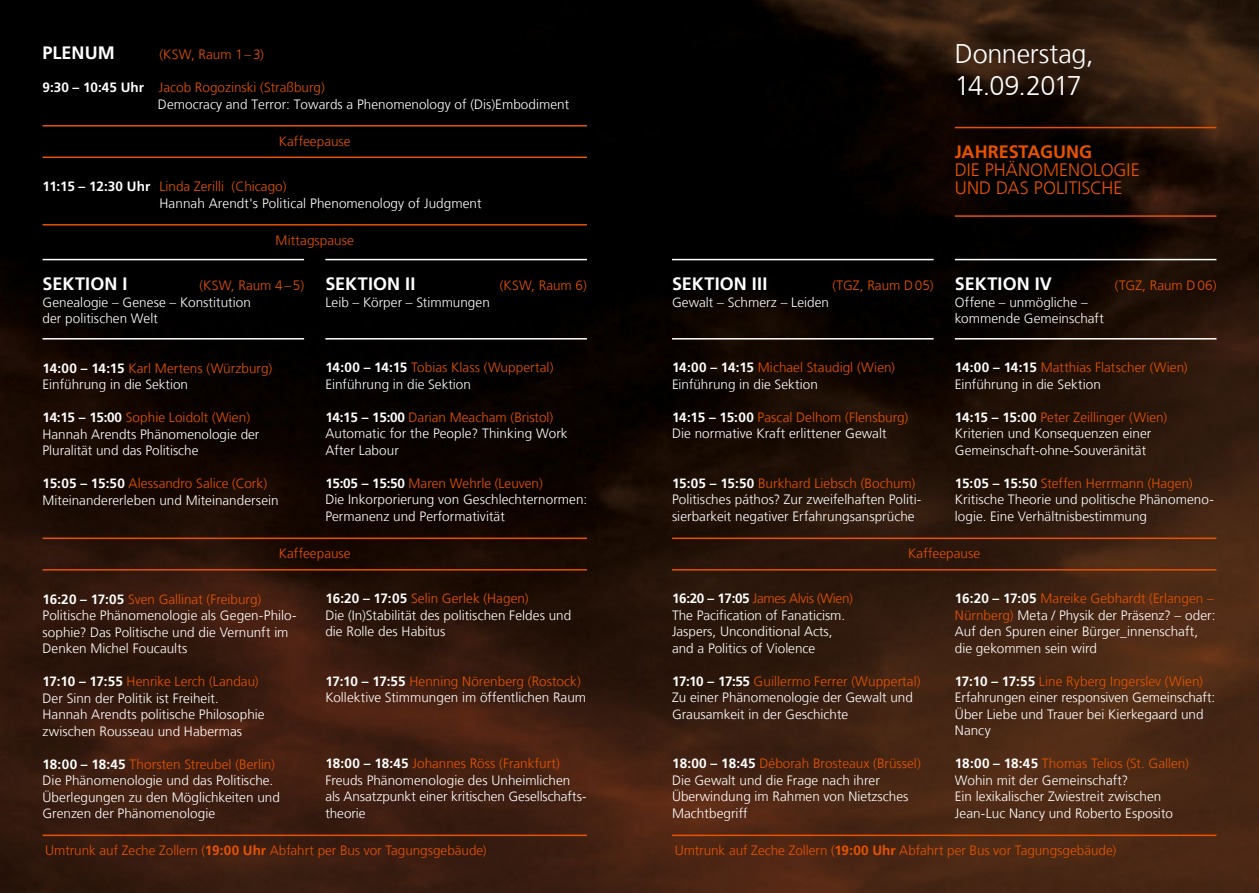
<style>
.page{position:relative;width:1259px;height:893px;background:#fff}
.page>*{position:absolute;margin:0;border:0;box-sizing:border-box;transform-origin:0 0}
.t1{font:300 27px/32.4px "Frutiger LT Com";letter-spacing:-.01em;color:#fff}
.t2{font:700 18px "Frutiger LT Com";letter-spacing:.005em;color:#fff}
.t3{font:300 18px/18px "Frutiger LT Com";letter-spacing:.005em;color:#e75300}
.t4{font:700 18px "Frutiger LT Com";color:#e75300}
.t5{font:300 13.5px/16.5px "Frutiger LT Com";letter-spacing:.005em;color:#fff}
.t6{font:300 13.5px/16.5px "Frutiger LT Com";color:#e75300}
.s1{font-weight:700}
.s2{color:#e75300}
.s3{font-weight:700;color:#fff}
.s4{color:#fff}
</style>
<div class="page">
<img style="left:0;top:0;width:1259px;height:893px">
<hr style="left:43px;top:338px;width:261px;height:2px;background:#fff">
<hr style="left:672px;top:338px;width:261px;height:2px;background:#fff">
<hr style="left:325px;top:338px;width:262px;height:2px;background:#fff">
<hr style="left:955px;top:338px;width:261px;height:2px;background:#fff">
<hr style="left:43px;top:538px;width:544px;height:1px;background:#e75300">
<hr style="left:43px;top:125px;width:544px;height:2px;background:#e75300">
<hr style="left:43px;top:224px;width:544px;height:2px;background:#e75300">
<hr style="left:43px;top:835px;width:544px;height:1px;background:#e75300">
<hr style="left:672px;top:835px;width:544px;height:1px;background:#e75300">
<hr style="left:672px;top:538px;width:544px;height:1px;background:#e75300">
<hr style="left:43px;top:569px;width:544px;height:2px;background:#e75300">
<hr style="left:43px;top:157px;width:544px;height:1px;background:#e75300">
<hr style="left:672px;top:569px;width:544px;height:2px;background:#e75300">
<hr style="left:43px;top:259px;width:261px;height:1px;background:#fff">
<hr style="left:672px;top:259px;width:261px;height:1px;background:#fff">
<hr style="left:325px;top:259px;width:262px;height:1px;background:#fff">
<hr style="left:955px;top:259px;width:261px;height:1px;background:#fff">
<hr style="left:955px;top:127px;width:261px;height:1px;background:#e75300">
<hr style="left:955px;top:215px;width:261px;height:2px;background:#e75300">
<h2 class="t2" style="left:43px;top:42px;width:74px">PLENUM</h2>
<p class="t6" style="left:160px;top:46px;width:106px">(KSW, Raum 1–3)</p>
<p class="t5" style="left:158px;top:79px;width:413px;text-indent:-115px"><span class="s1">9:30 – 10:45 Uhr</span> <span class="s2">Jacob Rogozinski (Straßburg)<br></span>Democracy and Terror: Towards a Phenomenology of (Dis)Embodiment</p>
<p class="t6" style="left:279px;top:133px;width:73px">Kaffeepause</p>
<p class="t5" style="left:159px;top:178px;width:324px;text-indent:-117px"><span class="s1">11:15 – 12:30 Uhr</span> <span class="s2">Linda Zerilli (Chicago)<br></span>Hannah Arendt's Political Phenomenology of Judgment</p>
<p class="t6" style="left:276px;top:232px;width:80px">Mittagspause</p>
<h2 class="t2" style="left:43px;top:273px;width:86px">SEKTION I</h2>
<p class="t6" style="left:199px;top:277px;width:106px">(KSW, Raum 4–5)</p>
<p class="t5" style="left:43px;top:294px;width:210px">Genealogie – Genese – Konstitution der politischen Welt</p>
<p class="t5" style="left:43px;top:360px;width:231px"><span class="s1">14:00 – 14:15</span> <span class="s2">Karl Mertens (Würzburg)<br></span>Einführung in die Sektion</p>
<p class="t5" style="left:43px;top:409px;width:218px"><span class="s1">14:15 – 15:00</span> <span class="s2">Sophie Loidolt (Wien)<br></span>Hannah Arendts Phänomenologie der<br>Pluralität und das Politische</p>
<p class="t5" style="left:43px;top:475px;width:238px"><span class="s1">15:05 – 15:50</span> <span class="s2">Alessandro Salice (Cork)<br></span>Miteinandererleben und Miteinandersein</p>
<h2 class="t2" style="left:325px;top:273px;width:92px">SEKTION II</h2>
<p class="t6" style="left:500px;top:277px;width:89px">(KSW, Raum 6)</p>
<p class="t5" style="left:325px;top:294px;width:166px">Leib – Körper – Stimmungen</p>
<p class="t6" style="left:325px;top:360px;width:230px"><span class="s3">14:00 – 14:15</span> Tobias Klass (Wuppertal)<br><span class="s4">Einführung in die Sektion</span></p>
<p class="t5" style="left:325px;top:409px;width:244px"><span class="s1">14:15 – 15:00</span> <span class="s2">Darian Meacham (Bristol)<br></span>Automatic for the People? Thinking Work<br>After Labour</p>
<p class="t5" style="left:325px;top:475px;width:263px"><span class="s1">15:05 – 15:50</span> <span class="s2">Maren Wehrle (Leuven)<br></span>Die Inkorporierung von Geschlechternormen:<br>Permanenz und Performativität</p>
<p class="t6" style="left:279px;top:545px;width:73px">Kaffeepause</p>
<p class="t5" style="left:43px;top:591px;width:256px"><span class="s1">16:20 – 17:05</span> <span class="s2">Sven Gallinat (Freiburg)<br></span>Politische Phänomenologie als Gegen-Philo&shy;sophie? Das Politische und die Vernunft im Denken Michel Foucaults</p>
<p class="t5" style="left:43px;top:673px;width:224px"><span class="s1">17:10 – 17:55</span> <span class="s2">Henrike Lerch (Landau)<br></span>Der Sinn der Politik ist Freiheit.<br>Hannah Arendts politische Philosophie zwischen Rousseau und Habermas</p>
<p class="t5" style="left:43px;top:756px;width:239px"><span class="s1">18:00 – 18:45</span> <span class="s2">Thorsten Streubel (Berlin)<br></span>Die Phänomenologie und das Politische.<br>Überlegungen zu den Möglichkeiten und Grenzen der Phänomenologie</p>
<p class="t5" style="left:325px;top:591px;width:247px"><span class="s1">16:20 – 17:05</span> <span class="s2">Selin Gerlek (Hagen)<br></span>Die (In)Stabilität des politischen Feldes und die Rolle des Habitus</p>
<p class="t5" style="left:325px;top:673px;width:262px"><span class="s1">17:10 – 17:55</span> <span class="s2">Henning Nörenberg (Rostock)<br></span>Kollektive Stimmungen im öffentlichen Raum</p>
<p class="t5" style="left:325px;top:756px;width:263px"><span class="s1">18:00 – 18:45</span> <span class="s2">Johannes Röss (Frankfurt)<br></span>Freuds Phänomenologie des Unheimlichen als Ansatzpunkt einer kritischen Gesellschafts&shy;theorie</p>
<h1 class="t1" style="left:955px;top:37px;width:140px">Donnerstag,<br>14.09.2017</h1>
<h2 class="t4" style="left:955px;top:141px;width:139px">JAHRESTAGUNG</h2>
<h2 class="t3" style="left:955px;top:161px;width:186px">DIE PHÄNOMENOLOGIE<br>UND DAS POLITISCHE</h2>
<h2 class="t2" style="left:672px;top:273px;width:97px">SEKTION III</h2>
<p class="t6" style="left:832px;top:277px;width:103px">(TGZ, Raum D05)</p>
<p class="t5" style="left:672px;top:294px;width:159px">Gewalt – Schmerz – Leiden</p>
<p class="t5" style="left:672px;top:360px;width:224px"><span class="s1">14:00 – 14:15</span> <span class="s2">Michael Staudigl (Wien)<br></span>Einführung in die Sektion</p>
<p class="t5" style="left:672px;top:409px;width:238px"><span class="s1">14:15 – 15:00</span> <span class="s2">Pascal Delhom (Flensburg)<br></span>Die normative Kraft erlittener Gewalt</p>
<p class="t5" style="left:672px;top:475px;width:251px"><span class="s1">15:05 – 15:50</span> <span class="s2">Burkhard Liebsch (Bochum)<br></span>Politisches páthos? Zur zweifelhaften Politi&shy;sierbarkeit negativer Erfahrungsansprüche</p>
<h2 class="t2" style="left:955px;top:273px;width:99px">SEKTION IV</h2>
<p class="t6" style="left:1114px;top:277px;width:103px">(TGZ, Raum D06)</p>
<p class="t5" style="left:955px;top:294px;width:151px">Offene – unmögliche – kommende Gemeinschaft</p>
<p class="t6" style="left:955px;top:360px;width:234px"><span class="s3">14:00 – 14:15</span> Matthias Flatscher (Wien)<br><span class="s4">Einführung in die Sektion</span></p>
<p class="t5" style="left:955px;top:409px;width:214px"><span class="s1">14:15 – 15:00</span> <span class="s2">Peter Zeillinger (Wien)<br></span>Kriterien und Konsequenzen einer<br>Gemeinschaft-ohne-Souveränität</p>
<p class="t5" style="left:955px;top:475px;width:261px"><span class="s1">15:05 – 15:50</span> <span class="s2">Steffen Herrmann (Hagen)<br></span>Kritische Theorie und politische Phänomeno&shy;logie. Eine Verhältnisbestimmung</p>
<p class="t6" style="left:908px;top:545px;width:73px">Kaffeepause</p>
<p class="t5" style="left:672px;top:591px;width:182px"><span class="s1">16:20 – 17:05</span> <span class="s2">James Alvis (Wien)<br></span>The Pacification of Fanaticism.<br>Jaspers, Unconditional Acts, and a Politics of Violence</p>
<p class="t5" style="left:672px;top:673px;width:250px"><span class="s1">17:10 – 17:55</span> <span class="s2">Guillermo Ferrer (Wuppertal)<br></span>Zu einer Phänomenologie der Gewalt und<br>Grausamkeit in der Geschichte</p>
<p class="t5" style="left:672px;top:756px;width:250px"><span class="s1">18:00 – 18:45</span> <span class="s2">Déborah Brosteaux (Brüssel)<br></span>Die Gewalt und die Frage nach ihrer<br>Überwindung im Rahmen von Nietzsches<br>Machtbegriff</p>
<p class="t5" style="left:955px;top:591px;width:262px"><span class="s1">16:20 – 17:05</span> <span class="s2">Mareike Gebhardt (Erlangen – Nürnberg)</span> Meta / Physik der Präsenz? – oder:<br>Auf den Spuren einer Bürger_innenschaft, die gekommen sein wird</p>
<p class="t5" style="left:955px;top:673px;width:262px"><span class="s1">17:10 – 17:55</span> <span class="s2">Line Ryberg Ingerslev (Wien)<br></span>Erfahrungen einer responsiven Gemeinschaft:<br>Über Liebe und Trauer bei Kierkegaard und Nancy</p>
<p class="t5" style="left:955px;top:756px;width:235px"><span class="s1">18:00 – 18:45</span> <span class="s2">Thomas Telios (St. Gallen)<br></span>Wohin mit der Gemeinschaft?<br>Ein lexikalischer Zwiestreit zwischen Jean-Luc Nancy und Roberto Esposito</p>
<p class="t6" style="left:45px;top:842px;width:443px">Umtrunk auf Zeche Zollern (<span class="s1">19:00 Uhr</span> Abfahrt per Bus vor Tagungsgebäude)</p>
<p class="t6" style="left:674px;top:842px;width:443px">Umtrunk auf Zeche Zollern (<span class="s1">19:00 Uhr</span> Abfahrt per Bus vor Tagungsgebäude)</p>
</div>
